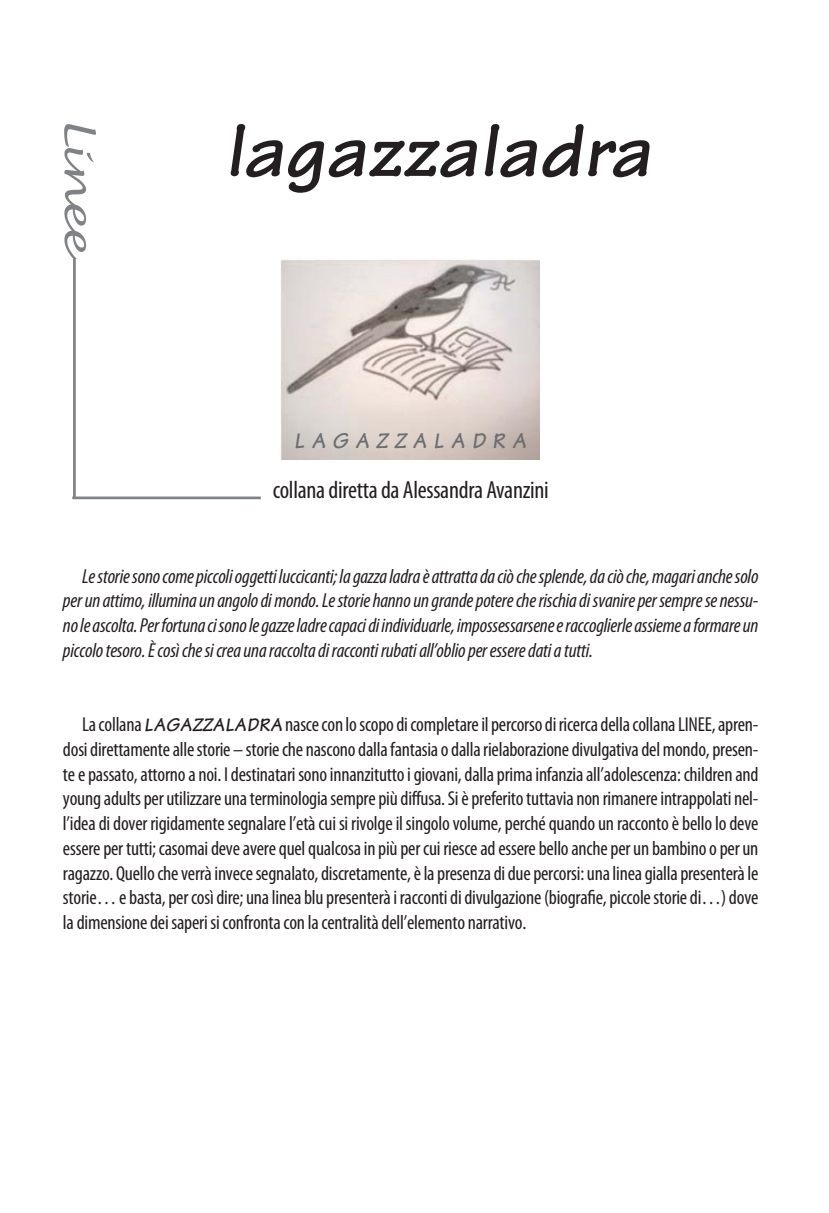
<style>
.page{position:relative;width:829px;height:1213px;background:#fff}
.page>*{position:absolute;margin:0;border:0;box-sizing:border-box;transform-origin:0 0}
.t1{font:700 78.75px "Tekton";color:#231f20}
.t2{font:condensed 24.75px "Myriad Pro";letter-spacing:-.01em;color:#231f20}
.t3{font:700 22.5px "Tekton";color:#6d6e70}
.t4{font:condensed 20.25px/24.8px "Myriad Pro";letter-spacing:-.01em;color:#231f20;text-align:justify}
.t5{font:italic condensed 20.25px/24.8px "Myriad Pro";letter-spacing:-.01em;color:#231f20;text-align:justify}
.s1{font-family:"Tekton";font-weight:700;font-stretch:normal;font-size:19.35px}
</style>
<div class="page">
<img style="left:280px;top:259px;width:259px;height:200px">
<hr style="left:72px;top:496px;width:189px;height:3px;background:#808285">
<hr style="left:73px;top:259px;width:3px;height:239px;background:#808285">
<img style="left:64px;top:124px;width:32px;height:134px">
<h1 class="t1" style="left:225px;top:124px;width:438px">lagazzaladra</h1>
<p class="t3" style="left:294px;top:433px;width:237px">LAGAZZALADRA</p>
<p class="t2" style="left:273px;top:480px;width:277px">collana diretta da Alessandra Avanzini</p>
<p class="t5" style="left:63px;top:564px;width:697px;text-indent:19px">Le storie sono come piccoli oggetti luccicanti; la gazza ladra è attratta da ciò che splende, da ciò che, magari anche solo per un attimo, illumina un angolo di mondo. Le storie hanno un grande potere che rischia di svanire per sempre se nessu&shy;no le ascolta. Per fortuna ci sono le gazze ladre capaci di individuarle, impossessarsene e raccoglierle assieme a formare un piccolo tesoro. È così che si crea una raccolta di racconti rubati all’oblio per essere dati a tutti.</p>
<p class="t4" style="left:63px;top:713px;width:697px;text-indent:19px">La collana <span class="s1">LAGAZZALADRA</span>nasce con lo scopo di completare il percorso di ricerca della collana LINEE, apren&shy;dosi direttamente alle storie – storie che nascono dalla fantasia o dalla rielaborazione divulgativa del mondo, presen&shy;te e passato, attorno a noi. I destinatari sono innanzitutto i giovani, dalla prima infanzia all’adolescenza: children and young adults per utilizzare una terminologia sempre più diffusa. Si è preferito tuttavia non rimanere intrappolati nel&shy;l’idea di dover rigidamente segnalare l’età cui si rivolge il singolo volume, perché quando un racconto è bello lo deve essere per tutti; casomai deve avere quel qualcosa in più per cui riesce ad essere bello anche per un bambino o per un ragazzo. Quello che verrà invece segnalato, discretamente, è la presenza di due percorsi: una linea gialla presenterà le storie… e basta, per così dire; una linea blu presenterà i racconti di divulgazione (biografie, piccole storie di…) dove la dimensione dei saperi si confronta con la centralità dell’elemento narrativo.</p>
</div>
